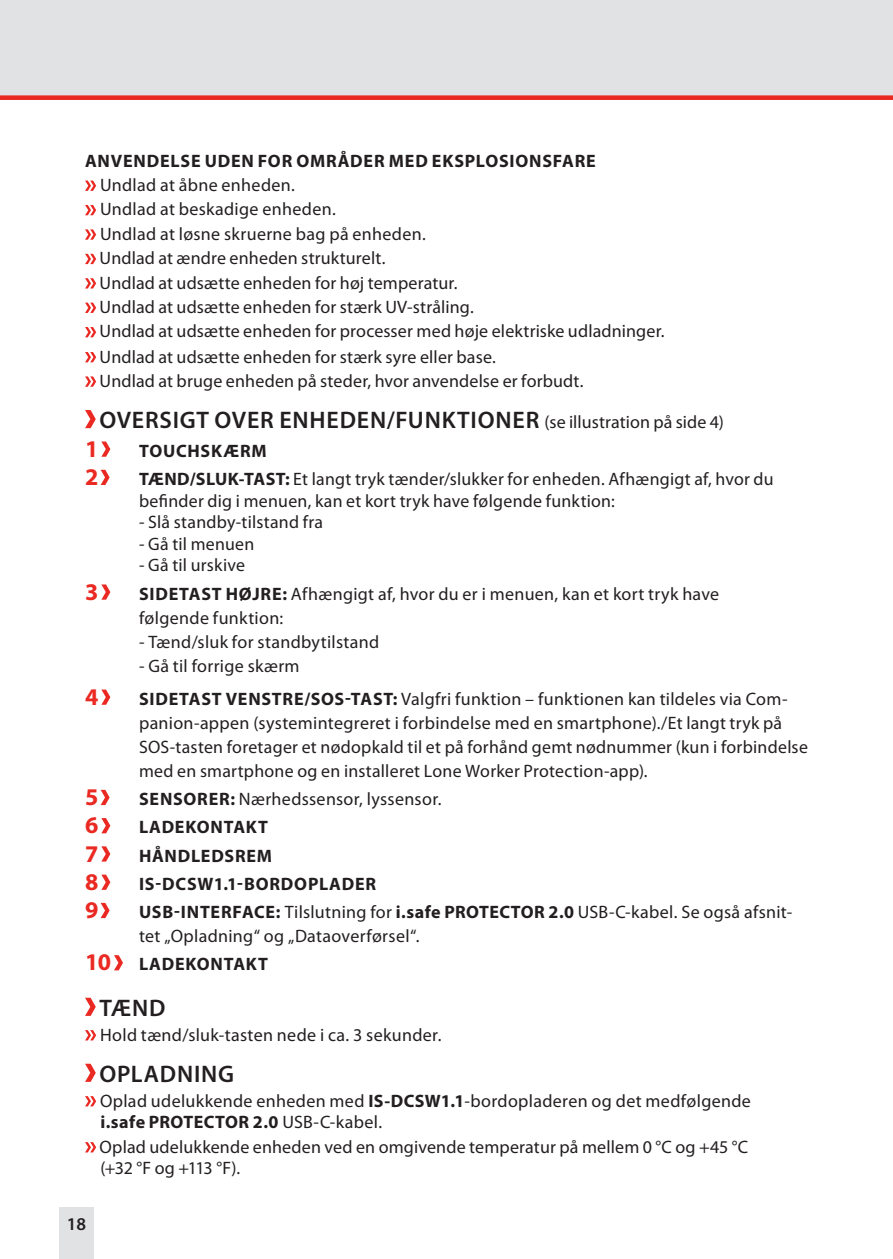
<style>
.page{position:relative;width:893px;height:1259px;background:#fff}
.page>*{position:absolute;margin:0;border:0;box-sizing:border-box;transform-origin:0 0}
.t1{font:600 24px "Myriad Pro";letter-spacing:.035em;color:#231f20}
.t2{font:700 24px "Myriad Pro";color:#ea2922}
.t3{font:18px/24.6px "Myriad Pro";letter-spacing:.015em;color:#231f20}
.t4{font:700 18px "Myriad Pro";letter-spacing:.045em;color:#231f20}
.t5{font:600 18px "Myriad Pro";color:#231f20}
.s1{font-weight:400;font-size:18px}
.s2{font-weight:700}
.s3{font-size:24px;color:#ea2922}
</style>
<div class="page">
<div style="left:60px;top:1208px;width:34px;height:51px;background:#e1e2e4"></div>
<div style="left:0;top:0;width:893px;height:95px;background:#e1e2e4"></div>
<svg style="left:0;top:95px;width:893px;height:5px;background:#e93933"></svg>
<svg style="left:85px;top:181px;width:11px;height:10px"></svg>
<svg style="left:85px;top:205px;width:11px;height:10px"></svg>
<svg style="left:85px;top:229px;width:11px;height:11px"></svg>
<svg style="left:85px;top:254px;width:11px;height:10px"></svg>
<svg style="left:85px;top:278px;width:11px;height:10px"></svg>
<svg style="left:85px;top:303px;width:11px;height:10px"></svg>
<svg style="left:85px;top:327px;width:11px;height:10px"></svg>
<svg style="left:85px;top:352px;width:11px;height:10px"></svg>
<svg style="left:85px;top:376px;width:11px;height:11px"></svg>
<svg style="left:85px;top:410px;width:11px;height:18px"></svg>
<svg style="left:101px;top:441px;width:9px;height:16px"></svg>
<svg style="left:101px;top:470px;width:9px;height:15px"></svg>
<svg style="left:101px;top:584px;width:9px;height:15px"></svg>
<svg style="left:101px;top:689px;width:9px;height:16px"></svg>
<svg style="left:101px;top:790px;width:9px;height:15px"></svg>
<svg style="left:101px;top:818px;width:9px;height:15px"></svg>
<svg style="left:101px;top:846px;width:9px;height:15px"></svg>
<svg style="left:101px;top:874px;width:9px;height:16px"></svg>
<svg style="left:101px;top:903px;width:9px;height:15px"></svg>
<svg style="left:114px;top:955px;width:9px;height:15px"></svg>
<svg style="left:85px;top:997px;width:11px;height:19px"></svg>
<svg style="left:85px;top:1030px;width:11px;height:10px"></svg>
<svg style="left:85px;top:1063px;width:11px;height:19px"></svg>
<svg style="left:85px;top:1096px;width:11px;height:10px"></svg>
<svg style="left:85px;top:1142px;width:11px;height:10px"></svg>
<p class="t4" style="left:85px;top:149px;width:512px">ANVENDELSE UDEN FOR OMRÅDER MED EKSPLOSIONSFARE</p>
<p class="t3" style="left:100px;top:172px;width:567px">Undlad at åbne enheden.<br>Undlad at beskadige enheden.<br>Undlad at løsne skruerne bag på enheden.<br>Undlad at ændre enheden strukturelt.<br>Undlad at udsætte enheden for høj temperatur.<br>Undlad at udsætte enheden for stærk UV-stråling.<br>Undlad at udsætte enheden for processer med høje elektriske udladninger.<br>Undlad at udsætte enheden for stærk syre eller base.<br>Undlad at bruge enheden på steder, hvor anvendelse er forbudt.</p>
<h1 class="t1" style="left:99px;top:405px;width:626px">OVERSIGT OVER ENHEDEN/FUNKTIONER <span class="s1">(se illustration på side 4)</span></h1>
<h1 class="t2" style="left:85px;top:433px;width:15px">1</h1>
<p class="t4" style="left:139px;top:439px;width:129px">TOUCHSKÆRM</p>
<h1 class="t2" style="left:85px;top:461px;width:15px">2</h1>
<p class="t3" style="left:139px;top:468px;width:636px;line-height:21.6px"><span class="s2">TÆND/SLUK-TAST:</span> Et langt tryk tænder/slukker for enheden. Afhængigt af, hvor du befinder dig i menuen, kan et kort tryk have følgende funktion:</p>
<p class="t3" style="left:139px;top:509px;width:186px">- Slå standby-tilstand fra</p>
<p class="t3" style="left:139px;top:531px;width:117px">- Gå til menuen</p>
<p class="t3" style="left:139px;top:553px;width:108px">- Gå til urskive</p>
<h1 class="t2" style="left:85px;top:576px;width:15px">3</h1>
<p class="t3" style="left:139px;top:581px;width:582px"><span class="s2">SIDETAST HØJRE:</span> Afhængigt af, hvor du er i menuen, kan et kort tryk have følgende funktion:</p>
<p class="t3" style="left:139px;top:629px;width:242px">- Tænd/sluk for standbytilstand</p>
<p class="t3" style="left:139px;top:653px;width:162px">- Gå til forrige skærm</p>
<h1 class="t2" style="left:85px;top:681px;width:15px">4</h1>
<p class="t3" style="left:139px;top:686px;width:670px"><span class="s2">SIDETAST VENSTRE/SOS-TAST:</span> Valgfri funktion – funktionen kan tildeles via Com&shy;panion-appen (systemintegreret i forbindelse med en smartphone)./Et langt tryk på SOS-tasten foretager et nødopkald til et på forhånd gemt nødnummer (kun i forbindelse med en smartphone og en installeret Lone Worker Protection-app).</p>
<h1 class="t2" style="left:85px;top:781px;width:15px">5</h1>
<p class="t3" style="left:139px;top:786px;width:304px"><span class="s2">SENSORER:</span> Nærhedssensor, lyssensor.</p>
<h1 class="t2" style="left:85px;top:809px;width:15px">6</h1>
<p class="t4" style="left:139px;top:815px;width:130px">LADEKONTAKT</p>
<h1 class="t2" style="left:85px;top:838px;width:15px">7</h1>
<p class="t4" style="left:139px;top:844px;width:135px">HÅNDLEDSREM</p>
<h1 class="t2" style="left:85px;top:866px;width:15px">8</h1>
<p class="t4" style="left:139px;top:872px;width:239px">IS-DCSW1.1-BORDOPLADER</p>
<h1 class="t2" style="left:85px;top:894px;width:15px">9</h1>
<p class="t3" style="left:139px;top:899px;width:655px"><span class="s2">USB-INTERFACE:</span> Tilslutning for <span class="s2">i.safe PROTECTOR 2.0</span> USB-C-kabel. Se også afsnit&shy;tet „Opladning“ og „Dataoverførsel“.</p>
<p class="t4" style="left:85px;top:952px;width:184px"><span class="s3">10</span> LADEKONTAKT</p>
<h1 class="t1" style="left:99px;top:993px;width:68px">TÆND</h1>
<p class="t3" style="left:100px;top:1022px;width:343px">Hold tænd/sluk-tasten nede i ca. 3 sekunder.</p>
<h1 class="t1" style="left:99px;top:1058px;width:136px">OPLADNING</h1>
<p class="t3" style="left:100px;top:1089px;width:652px;line-height:21px">Oplad udelukkende enheden med <span class="s2">IS-DCSW1.1</span>-bordopladeren og det medfølgende <span class="s2">i.safe PROTECTOR 2.0</span> USB-C-kabel.</p>
<p class="t3" style="left:100px;top:1135px;width:650px;line-height:21.6px">Oplad udelukkende enheden ved en omgivende temperatur på mellem 0 °C og +45 °C (+32 °F og +113 °F).</p>
<p class="t5" style="left:67px;top:1212px;width:21px">18</p>
</div>
